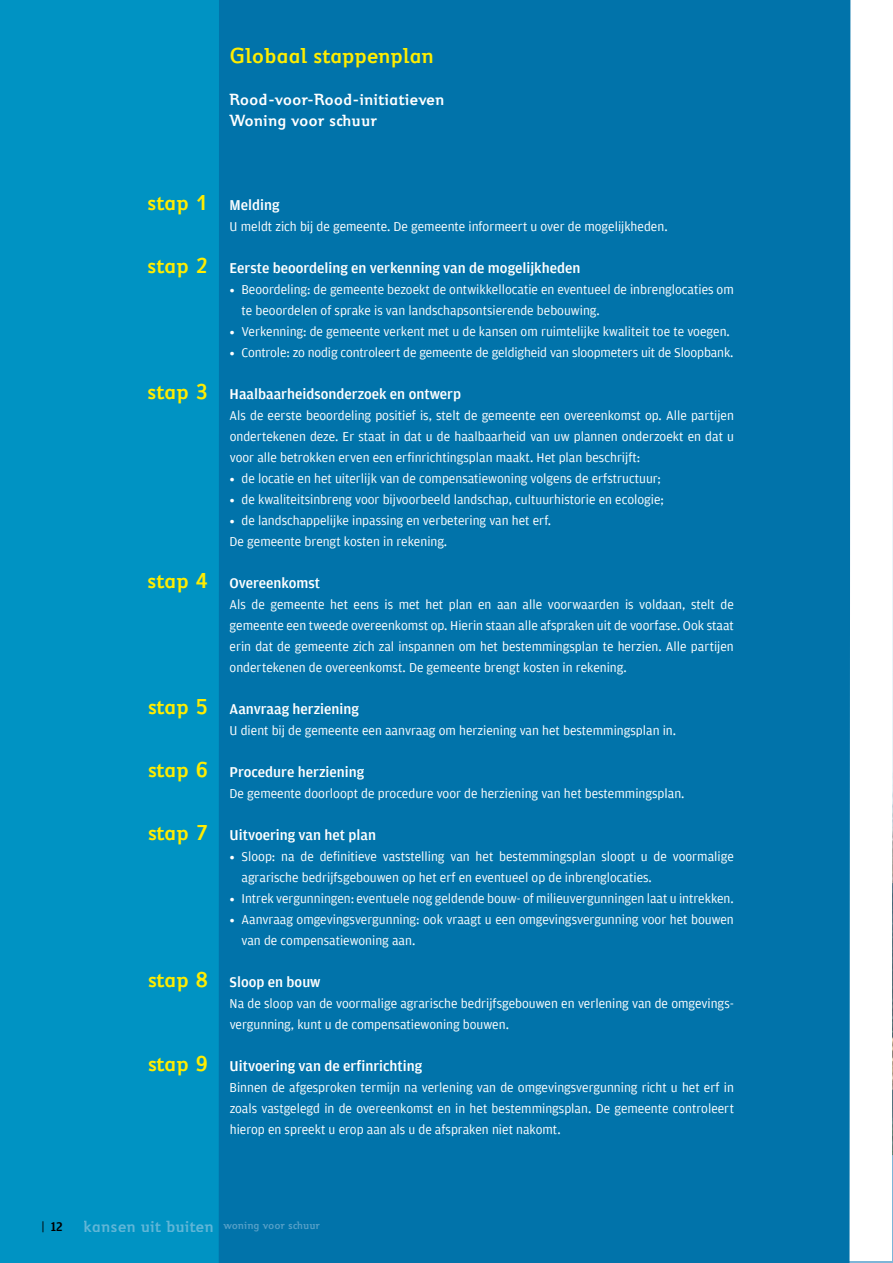
<style>
.page{position:relative;width:893px;height:1263px;background:#fff}
.page>*{position:absolute;margin:0;border:0;box-sizing:border-box;transform-origin:0 0}
.t1{font:700 24px "Jeunesse Std";letter-spacing:-.01em;color:#ffed00}
.t2{font:700 18px/21px "Jeunesse Std";color:#fff}
.t3{font:500 15px "Amplitude";color:#fff}
.t4{font:13.5px/21px "Amplitude";color:#fff}
.t5{font:700 12px "Jeunesse Std";color:#a8cbe3}
.s1{font-size:16.5px}
.s2{font-family:"Amplitude";font-weight:400;font-size:13.5px;color:#000}
.s3{font-family:"Amplitude";font-weight:500;font-size:13.5px;color:#000}
.s4{font-size:18px;color:#c2d9eb}
</style>
<div class="page">
<img style="left:892px;top:272px;width:1px;height:419px">
<div style="left:219px;top:0;width:631px;height:1263px;background:#0173aa"></div>
<div style="left:0;top:0;width:219px;height:1263px;background:#0093c3"></div>
<h1 class="t1" style="left:230px;top:42px;width:206px">Globaal stappenplan</h1>
<h2 class="t2" style="left:230px;top:89px;width:216px">Rood-voor-Rood-initiatieven<br>Woning voor schuur</h2>
<h1 class="t1" style="left:147px;top:189px;width:63px">stap 1</h1>
<h1 class="t1" style="left:147px;top:252px;width:63px">stap 2</h1>
<h1 class="t1" style="left:147px;top:378px;width:63px">stap 3</h1>
<h1 class="t1" style="left:147px;top:567px;width:63px">stap 4</h1>
<h1 class="t1" style="left:148px;top:693px;width:62px">stap 5</h1>
<h1 class="t1" style="left:148px;top:756px;width:62px">stap 6</h1>
<h1 class="t1" style="left:148px;top:819px;width:62px">stap 7</h1>
<h1 class="t1" style="left:148px;top:966px;width:62px">stap 8</h1>
<h1 class="t1" style="left:148px;top:1050px;width:62px">stap 9</h1>
<p class="t3" style="left:230px;top:197px;width:51px">Melding</p>
<p class="t4" style="left:230px;top:216px;width:439px">U meldt zich bij de gemeente. De gemeente informeert u over de mogelijkheden.</p>
<p class="t3" style="left:230px;top:260px;width:352px">Eerste beoordeling en verkenning van de mogelijkheden</p>
<p class="t4" style="left:230px;top:279px;width:506px"><span class="s1">·</span> Beoordeling: de gemeente bezoekt de ontwikkellocatie en eventueel de inbrenglocaties om</p>
<p class="t4" style="left:241px;top:300px;width:360px">te beoordelen of sprake is van landschapsontsierende bebouwing.</p>
<p class="t4" style="left:230px;top:321px;width:502px"><span class="s1">·</span> Verkenning: de gemeente verkent met u de kansen om ruimtelijke kwaliteit toe te voegen.</p>
<p class="t4" style="left:230px;top:342px;width:505px"><span class="s1">·</span> Controle: zo nodig controleert de gemeente de geldigheid van sloopmeters uit de Sloopbank.</p>
<p class="t3" style="left:230px;top:386px;width:233px">Haalbaarheidsonderzoek en ontwerp</p>
<p class="t4" style="left:230px;top:405px;width:506px">Als de eerste beoordeling positief is, stelt de gemeente een overeenkomst op. Alle partijen ondertekenen deze. Er staat in dat u de haalbaarheid van uw plannen onderzoekt en dat u voor alle betrokken erven een erfinrichtingsplan maakt. Het plan beschrijft:<br><span class="s1">·</span> de locatie en het uiterlijk van de compensatiewoning volgens de erfstructuur;<br><span class="s1">·</span> de kwaliteitsinbreng voor bijvoorbeeld landschap, cultuurhistorie en ecologie;<br><span class="s1">·</span> de landschappelijke inpassing en verbetering van het erf.<br>De gemeente brengt kosten in rekening.</p>
<p class="t3" style="left:230px;top:575px;width:92px">Overeenkomst</p>
<p class="t4" style="left:230px;top:594px;width:506px;text-align:justify">Als de gemeente het eens is met het plan en aan alle voorwaarden is voldaan, stelt de gemeente een tweede overeenkomst op. Hierin staan alle afspraken uit de voorfase. Ook staat erin dat de gemeente zich zal inspannen om het bestemmingsplan te herzien. Alle partijen ondertekenen de overeenkomst. De gemeente brengt kosten in rekening.</p>
<p class="t3" style="left:230px;top:701px;width:131px">Aanvraag herziening</p>
<p class="t4" style="left:230px;top:720px;width:448px">U dient bij de gemeente een aanvraag om herziening van het bestemmingsplan in.</p>
<p class="t3" style="left:230px;top:764px;width:136px">Procedure herziening</p>
<p class="t4" style="left:230px;top:783px;width:456px">De gemeente doorloopt de procedure voor de herziening van het bestemmingsplan.</p>
<p class="t3" style="left:230px;top:827px;width:148px">Uitvoering van het plan</p>
<p class="t4" style="left:230px;top:846px;width:506px"><span class="s1">·</span> Sloop: na de definitieve vaststelling van het bestemmingsplan sloopt u de voormalige</p>
<p class="t4" style="left:242px;top:867px;width:412px">agrarische bedrijfsgebouwen op het erf en eventueel op de inbrenglocaties.</p>
<p class="t4" style="left:230px;top:888px;width:506px"><span class="s1">·</span> Intrek vergunningen: eventuele nog geldende bouw- of milieuvergunningen laat u intrekken.</p>
<p class="t4" style="left:230px;top:909px;width:506px"><span class="s1">·</span> Aanvraag omgevingsvergunning: ook vraagt u een omgevingsvergunning voor het bouwen</p>
<p class="t4" style="left:242px;top:930px;width:175px">van de compensatiewoning aan.</p>
<p class="t3" style="left:230px;top:974px;width:93px">Sloop en bouw</p>
<p class="t4" style="left:230px;top:993px;width:504px">Na de sloop van de voormalige agrarische bedrijfsgebouwen en verlening van de omgevings&shy;vergunning, kunt u de compensatiewoning bouwen.</p>
<p class="t3" style="left:230px;top:1058px;width:194px">Uitvoering van de erfinrichting</p>
<p class="t4" style="left:230px;top:1077px;width:506px;text-align:justify">Binnen de afgesproken termijn na verlening van de omgevingsvergunning richt u het erf in zoals vastgelegd in de overeenkomst en in het bestemmingsplan. De gemeente controleert hierop en spreekt u erop aan als u de afspraken niet nakomt.</p>
<p class="t5" style="left:42px;top:1218px;width:280px"><span class="s2">|</span> <span class="s3">12</span> <span class="s4">kansen uit buiten</span> woning voor schuur</p>
</div>
